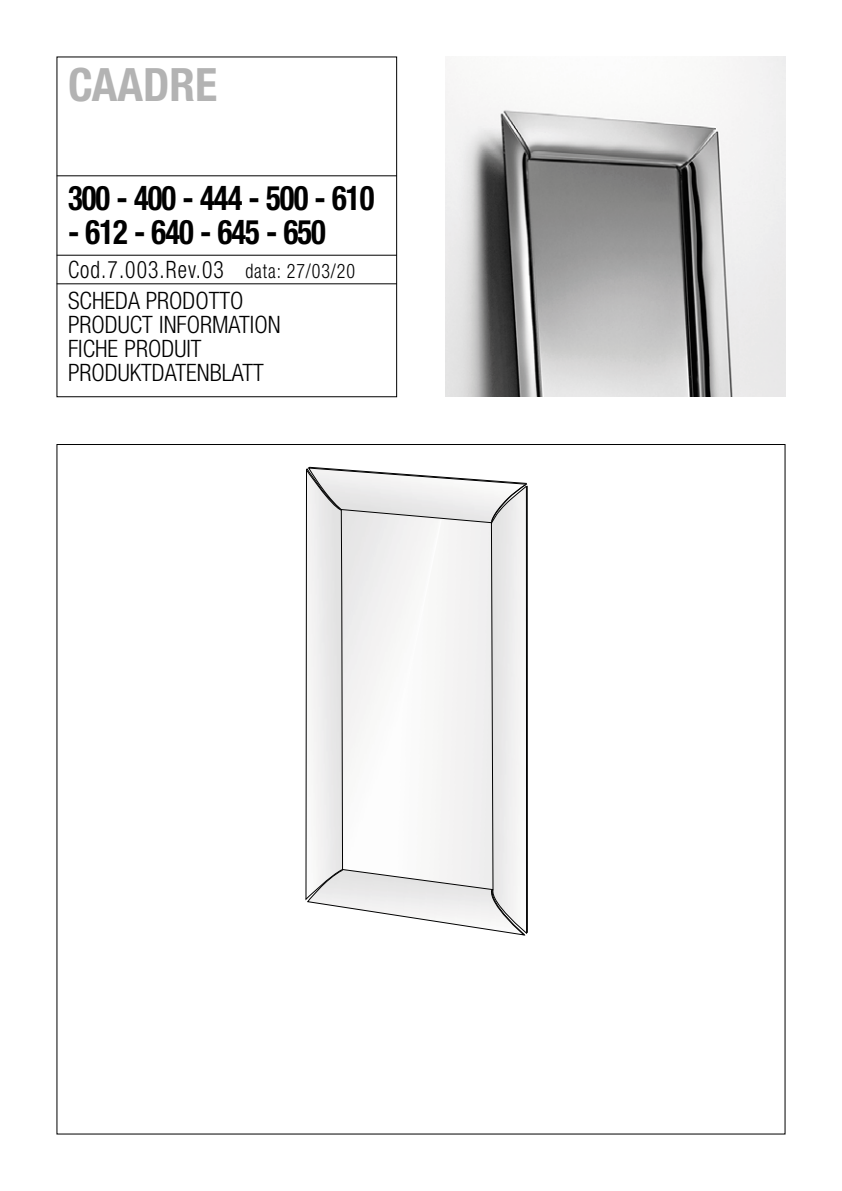
<style>
.page{position:relative;width:842px;height:1191px;background:#fff}
.page>*{position:absolute;margin:0;border:0;box-sizing:border-box;transform-origin:0 0}
.t1{font:700 condensed 46px "Helvetica Neue LT Std";color:#b3b3b3}
.t2{font:700 condensed 34px "Helvetica Neue LT Std";letter-spacing:-.03em;color:#000;scale:.9 1}
.t3{font:300 condensed 24px/24px "Helvetica Neue LT Std";color:#000}
.t4{font:300 condensed 24px "Helvetica Neue LT Std";letter-spacing:.05em;color:#000;scale:.9 1}
.s1{font-size:20px}
</style>
<div class="page">
<hr style="left:527px;top:486px;width:1px;height:447px;background:#000">
<svg style="left:306px;top:466px;width:221px;height:469px"></svg>
<hr style="left:57px;top:283px;width:340px;height:1px;background:#000">
<hr style="left:57px;top:255px;width:340px;height:1px;background:#000">
<hr style="left:57px;top:175px;width:340px;height:1px;background:#000">
<img style="left:445px;top:57px;width:340px;height:340px">
<h1 class="t1" style="left:68px;top:56px;width:151px">CAADRE</h1>
<h2 class="t2" style="left:68px;top:178px;width:342px">300 - 400 - 444 - 500 - 610</h2>
<h2 class="t2" style="left:68px;top:212px;width:288px">- 612 - 640 - 645 - 650</h2>
<p class="t4" style="left:68px;top:256px;width:320px">Cod.7.003.Rev.03 <span class="s1">data: 27/03/20</span></p>
<p class="t3" style="left:68px;top:288px;width:214px">SCHEDA PRODOTTO<br>PRODUCT INFORMATION<br>FICHE PRODUIT<br>PRODUKTDATENBLATT</p>
</div>
